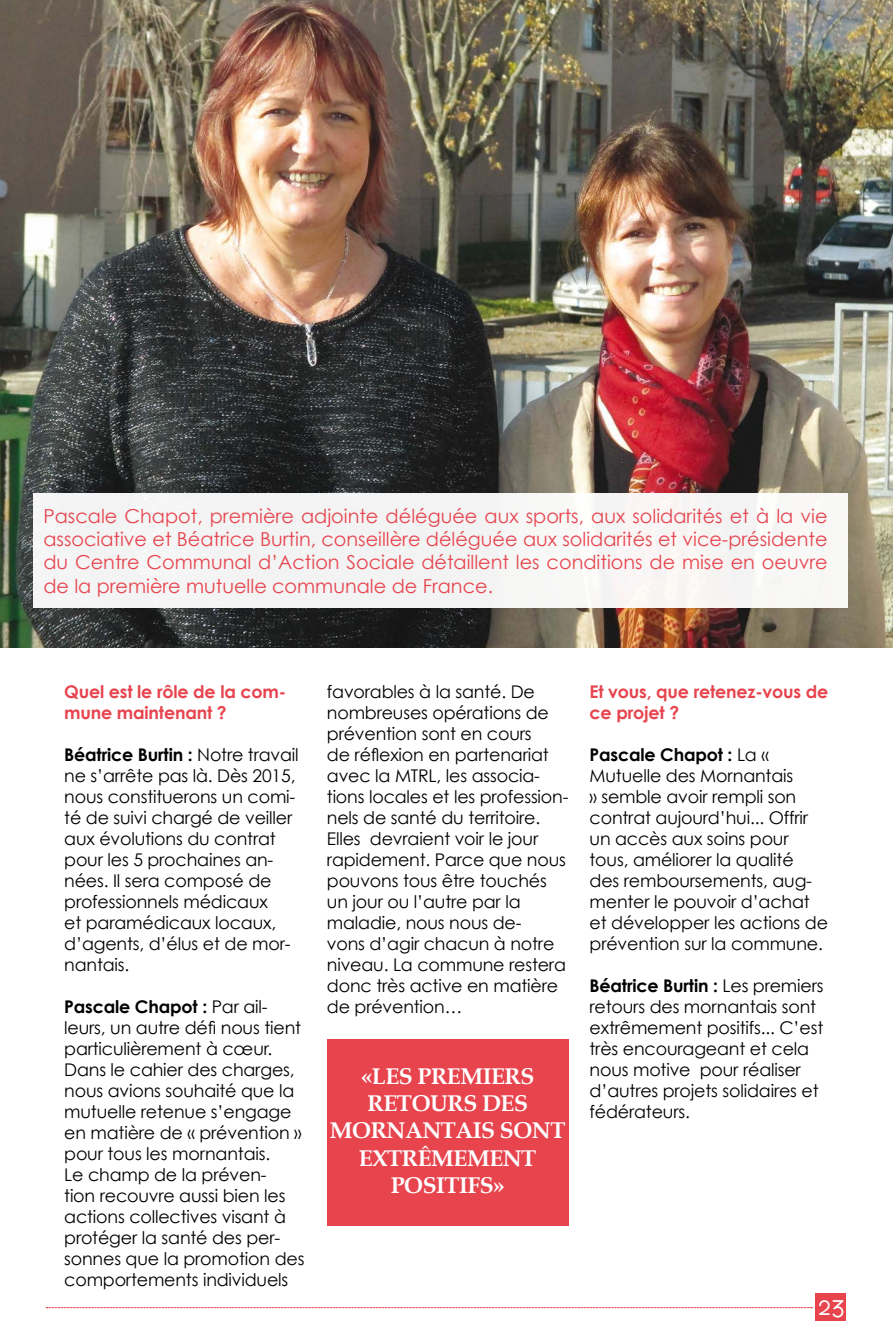
<style>
.page{position:relative;width:893px;height:1340px;background:#fff}
.page>*{position:absolute;margin:0;border:0;box-sizing:border-box;transform-origin:0 0}
.t1{font:28px "Eurofurenceregular";color:#fff}
.t2{font:700 22.75px/27.3px "Book Antiqua";letter-spacing:-.02em;color:#fff;text-align:center}
.t3{font:700 22.75px/27.3px "Book Antiqua";color:#fff;text-align:center}
.t4{font:19.25px/23.1px "Century Gothic";color:#e7444e;text-align:justify}
.t5{font:17.5px/21px "Century Gothic";letter-spacing:-.01em;color:#000}
.t6{font:700 17.5px/21px "Century Gothic";letter-spacing:-.01em;color:#e7444e}
.s1{font-weight:700}
</style>
<div class="page">
<div style="left:816px;top:1293px;width:30px;height:28px;background:#e7444e"></div>
<svg style="left:47px;top:1307px;width:765px;height:1px"></svg>
<img style="left:0;top:0;width:893px;height:647px">
<div style="left:327px;top:1039px;width:242px;height:186px;background:#e7444e"></div>
<div style="left:33px;top:494px;width:814px;height:114px;background:#f4f4f4"></div>
<p class="t4" style="left:43px;top:504px;width:786px">Pascale Chapot, première adjointe déléguée aux sports, aux solidarités et à la vie associative et Béatrice Burtin, conseillère déléguée aux solidarités et vice-présidente du Centre Communal d’Action Sociale détaillent les conditions de mise en oeuvre de la première mutuelle communale de France.</p>
<p class="t6" style="left:64px;top:680px;width:223px">Quel est le rôle de la com&shy;mune maintenant ?</p>
<p class="t5" style="left:64px;top:744px;width:236px"><span class="s1">Béatrice Burtin :</span> Notre travail ne s’arrête pas là. Dès 2015, nous constituerons un comi&shy;té de suivi chargé de veiller aux évolutions du contrat pour les 5 prochaines an&shy;nées. Il sera composé de professionnels médicaux<br>et paramédicaux locaux, d’agents, d’élus et de mor&shy;nantais.</p>
<p class="t5" style="left:64px;top:996px;width:242px"><span class="s1">Pascale Chapot :</span> Par ail&shy;leurs, un autre défi nous tient particulièrement à cœur.<br>Dans le cahier des charges, nous avions souhaité que la mutuelle retenue s’engage en matière de « prévention » pour tous les mornantais.<br>Le champ de la préven-<br>tion recouvre aussi bien les actions collectives visant à protéger la santé des per&shy;sonnes que la promotion des comportements individuels</p>
<p class="t5" style="left:327px;top:681px;width:243px">favorables à la santé. De nombreuses opérations de prévention sont en cours<br>de réflexion en partenariat avec la MTRL, les associa&shy;tions locales et les profession&shy;nels de santé du territoire.<br>Elles devraient voir le jour rapidement. Parce que nous pouvons tous être touchés un jour ou l’autre par la maladie, nous nous de-<br>vons d’agir chacun à notre niveau. La commune restera donc très active en matière de prévention…</p>
<h2 class="t2" style="left:330px;top:1062px;width:237px">«LES PREMIERS<br>RETOURS DES<br>MORNANTAIS SONT<br>EXTRÊMEMENT<br>POSITIFS»</h2>
<h2 class="t3" style="left:327px;top:1067px;width:243px">RETOURS DES<br>MORNANTAIS SONT<br>EXTRÊMEMENT<br>POSITIFS»</h2>
<p class="t6" style="left:590px;top:680px;width:240px">Et vous, que retenez-vous de ce projet ?</p>
<p class="t5" style="left:590px;top:744px;width:240px"><span class="s1">Pascale Chapot :</span> La «<br>Mutuelle des Mornantais<br>» semble avoir rempli son contrat aujourd’hui... Offrir un accès aux soins pour tous, améliorer la qualité<br>des remboursements, aug&shy;menter le pouvoir d’achat et développer les actions de prévention sur la commune.</p>
<p class="t5" style="left:590px;top:975px;width:236px"><span class="s1">Béatrice Burtin :</span> Les premiers retours des mornantais sont extrêmement positifs... C’est très encourageant et cela nous motive pour réaliser d’autres projets solidaires et fédérateurs.</p>
<h1 class="t1" style="left:818px;top:1292px;width:28px">1523</h1>
</div>
